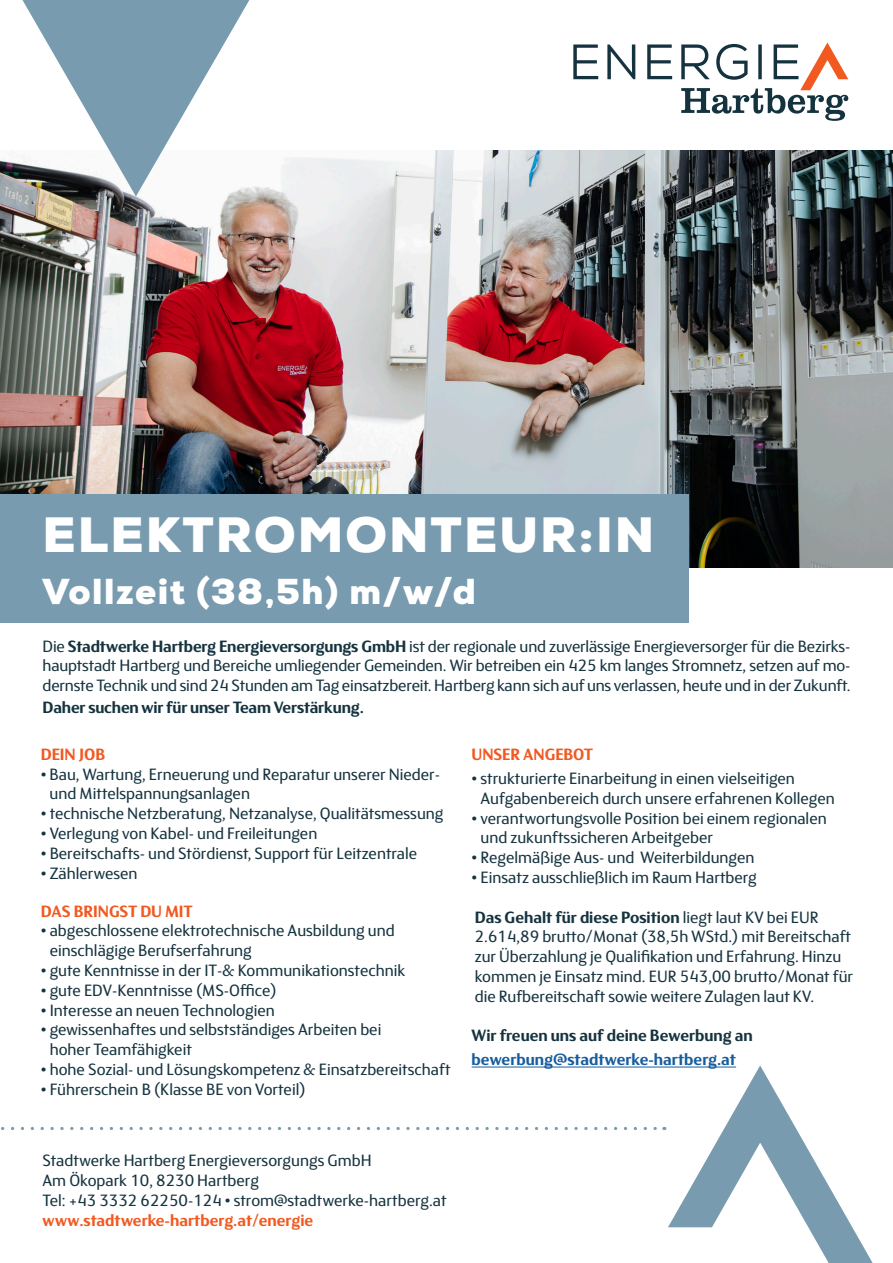
<style>
.page{position:relative;width:893px;height:1263px;background:#fff}
.page>*{position:absolute;margin:0;border:0;box-sizing:border-box;transform-origin:0 0}
.t1{font:900 49.5px "Nexa W01";letter-spacing:.04em;color:#fff}
.t2{font:900 36px "Nexa W01";letter-spacing:.04em;color:#fff}
.t3{font:16.5px/19.8px "FS Blake";color:#15333f}
.t4{font:700 16.5px "FS Blake";letter-spacing:-.01em;color:#15333f}
.t5{font:700 16.5px "FS Blake";letter-spacing:-.005em;color:#f15921}
.t6{font:700 16.5px "FS Blake";color:#175d9e}
.s1{font-weight:700}
</style>
<div class="page">
<img style="left:0;top:150px;width:893px;height:418px">
<svg style="left:22px;top:0;width:227px;height:196px"></svg>
<div style="left:0;top:495px;width:689px;height:128px;background:#799baf"></div>
<svg style="left:1px;top:1065px;width:872px;height:198px"></svg>
<svg style="left:573px;top:43px;width:275px;height:78px"></svg>
<h1 class="t1" style="left:43px;top:506px;width:613px">ELEKTROMONTEUR:IN</h1>
<h2 class="t2" style="left:43px;top:570px;width:435px">Vollzeit (38,5h) m/w/d</h2>
<p class="t3" style="left:43px;top:635px;width:810px;text-align:justify">Die <span class="s1">Stadtwerke Hartberg Energieversorgungs GmbH</span> ist der regionale und zuverlässige Energieversorger für die Bezirks&shy;hauptstadt Hartberg und Bereiche umliegender Gemeinden. Wir betreiben ein 425 km langes Stromnetz, setzen auf mo&shy;dernste Technik und sind 24 Stunden am Tag einsatzbereit. Hartberg kann sich auf uns verlassen, heute und in der Zukunft.</p>
<p class="t4" style="left:43px;top:695px;width:323px">Daher suchen wir für unser Team Verstärkung.</p>
<p class="t5" style="left:472px;top:742px;width:123px">UNSER ANGEBOT</p>
<p class="t3" style="left:480px;top:767px;width:356px;text-indent:-9px">• strukturierte Einarbeitung in einen vielseitigen<br>Aufgabenbereich durch unsere erfahrenen Kollegen</p>
<p class="t3" style="left:480px;top:807px;width:348px;text-indent:-9px">• verantwortungsvolle Position bei einem regionalen und zukunftssicheren Arbeitgeber</p>
<p class="t3" style="left:472px;top:847px;width:284px">• Regelmäßige Aus- und Weiterbildungen</p>
<p class="t3" style="left:472px;top:866px;width:287px">• Einsatz ausschließlich im Raum Hartberg</p>
<p class="t3" style="left:475px;top:906px;width:380px"><span class="s1">Das Gehalt für diese Position</span> liegt laut KV bei EUR 2.614,89 brutto/Monat (38,5h WStd.) mit Bereitschaft zur Überzahlung je Qualifikation und Erfahrung. Hinzu kommen je Einsatz mind. EUR 543,00 brutto/Monat für die Rufbereitschaft sowie weitere Zulagen laut KV.</p>
<p class="t4" style="left:472px;top:1024px;width:283px">Wir freuen uns auf deine Bewerbung an</p>
<p class="t6" style="left:472px;top:1048px;width:266px">bewerbung@stadtwerke-hartberg.at</p>
<p class="t5" style="left:41px;top:742px;width:66px">DEIN JOB</p>
<p class="t3" style="left:50px;top:763px;width:392px;text-indent:-9px">• Bau, Wartung, Erneuerung und Reparatur unserer Nieder&shy;und Mittelspannungsanlagen</p>
<p class="t3" style="left:41px;top:803px;width:404px">• technische Netzberatung, Netzanalyse, Qualitätsmessung</p>
<p class="t3" style="left:41px;top:823px;width:278px">• Verlegung von Kabel- und Freileitungen</p>
<p class="t3" style="left:41px;top:842px;width:378px">• Bereitschafts- und Stördienst, Support für Leitzentrale</p>
<p class="t3" style="left:41px;top:862px;width:98px">• Zählerwesen</p>
<p class="t5" style="left:41px;top:899px;width:154px">DAS BRINGST DU MIT</p>
<p class="t3" style="left:50px;top:920px;width:347px;text-indent:-9px">• abgeschlossene elektrotechnische Ausbildung und einschlägige Berufserfahrung</p>
<p class="t3" style="left:41px;top:960px;width:366px">• gute Kenntnisse in der IT-&amp; Kommunikationstechnik</p>
<p class="t3" style="left:41px;top:979px;width:237px">• gute EDV-Kenntnisse (MS-Office)</p>
<p class="t3" style="left:41px;top:999px;width:236px">• Interesse an neuen Technologien</p>
<p class="t3" style="left:50px;top:1019px;width:333px;text-indent:-9px">• gewissenhaftes und selbstständiges Arbeiten bei hoher Teamfähigkeit</p>
<p class="t3" style="left:41px;top:1059px;width:411px">• hohe Sozial- und Lösungskompetenz &amp; Einsatzbereitschaft</p>
<p class="t3" style="left:41px;top:1078px;width:266px">• Führerschein B (Klasse BE von Vorteil)</p>
<p class="t3" style="left:43px;top:1150px;width:406px">Stadtwerke Hartberg Energieversorgungs GmbH<br>Am Ökopark 10, 8230 Hartberg<br>Tel: +43 3332 62250-124 • strom@stadtwerke-hartberg.at</p>
<p class="t5" style="left:43px;top:1208px;width:272px">www.stadtwerke-hartberg.at/energie</p>
</div>
